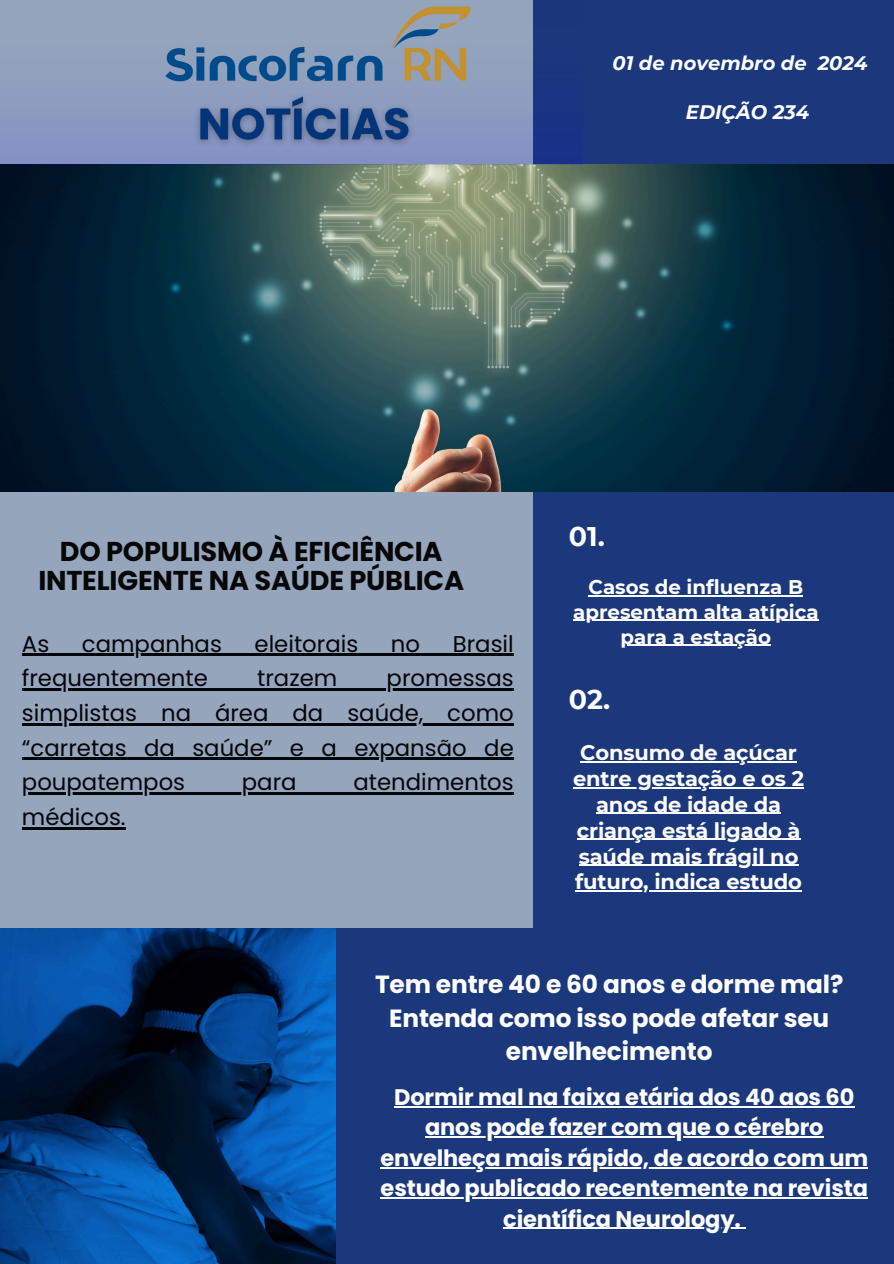
<style>
.page{position:relative;width:894px;height:1264px;background:#fff}
.page>*{position:absolute;margin:0;border:0;box-sizing:border-box;transform-origin:0 0}
.t1{font:700 27.15px/29.2px "Poppins";letter-spacing:-.005em;color:#070707;text-align:center}
.t2{font:700 27px "Montserrat";color:#fff}
.t3{font:700 24.9px/33.8px "Poppins";letter-spacing:-.005em;color:#fff;text-align:center}
.t4{font:22.8px "Poppins";color:#040508}
.t5{font:700 22.5px/30.3px "Poppins";letter-spacing:-.005em;color:#fff;text-align:center}
.t6{font:700 21px/25.8px "Montserrat";letter-spacing:-.005em;color:#fff;text-align:center}
.t7{font:700 19.8px "Montserrat";color:#fff}
.t8{font:italic 700 19.5px "Montserrat";color:#fff}
</style>
<div class="page">
<div style="left:0;top:0;width:893px;height:1263px;background:#95a5bc"></div>
<div style="left:533px;top:0;width:360px;height:1263px;background:#1c387c"></div>
<img style="left:0;top:164px;width:892px;height:328px">
<div style="left:331px;top:928px;width:562px;height:335px;background:#1c387c"></div>
<img style="left:0;top:114px;width:582px;height:50px">
<img style="left:165px;top:6px;width:306px;height:76px">
<img style="left:0;top:928px;width:335px;height:335px">
<hr style="left:22px;top:654px;width:491px;height:2px;background:#040508">
<hr style="left:22px;top:688px;width:491px;height:2px;background:#040508">
<hr style="left:22px;top:723px;width:491px;height:2px;background:#040508">
<hr style="left:22px;top:757px;width:491px;height:3px;background:#040508">
<hr style="left:22px;top:792px;width:491px;height:2px;background:#040508">
<hr style="left:22px;top:827px;width:104px;height:2px;background:#040508">
<hr style="left:588px;top:595px;width:214px;height:1px;background:#fff">
<hr style="left:573px;top:620px;width:245px;height:1px;background:#fff">
<hr style="left:620px;top:644px;width:151px;height:1px;background:#fff">
<hr style="left:580px;top:761px;width:216px;height:1px;background:#fff">
<hr style="left:573px;top:787px;width:230px;height:1px;background:#fff">
<hr style="left:596px;top:812px;width:184px;height:2px;background:#fff">
<hr style="left:576px;top:838px;width:224px;height:1px;background:#fff">
<hr style="left:578px;top:864px;width:220px;height:1px;background:#fff">
<hr style="left:575px;top:890px;width:226px;height:1px;background:#fff">
<img style="left:189px;top:6px;width:232px;height:150px">
<hr style="left:394px;top:1106px;width:460px;height:1px;background:#fff">
<hr style="left:425px;top:1136px;width:398px;height:1px;background:#fff">
<hr style="left:380px;top:1166px;width:487px;height:2px;background:#fff">
<hr style="left:380px;top:1197px;width:487px;height:1px;background:#fff">
<hr style="left:503px;top:1227px;width:237px;height:1px;background:#fff">
<h2 class="t8" style="left:612px;top:51px;width:256px">01 de novembro de 2024</h2>
<h5 class="t8" style="left:685px;top:100px;width:125px">EDIÇÃO 234</h5>
<h6 class="t1" style="left:38px;top:536px;width:427px">DO POPULISMO À EFICIÊNCIA<br>INTELIGENTE NA SAÚDE PÚBLICA</h6>
<h2 class="t4" style="left:22px;top:627px;width:29px">As</h2>
<h2 class="t4" style="left:82px;top:627px;width:141px">campanhas</h2>
<h2 class="t4" style="left:254px;top:627px;width:105px">eleitorais</h2>
<h2 class="t4" style="left:391px;top:627px;width:31px">no</h2>
<h2 class="t4" style="left:452px;top:627px;width:62px">Brasil</h2>
<p class="t4" style="left:22px;top:662px;width:187px">frequentemente</p>
<p class="t4" style="left:257px;top:662px;width:82px">trazem</p>
<p class="t4" style="left:386px;top:662px;width:129px">promessas</p>
<h2 class="t4" style="left:22px;top:697px;width:493px">simplistas na área da saúde, como</h2>
<h4 class="t4" style="left:22px;top:731px;width:493px">“carretas da saúde” e a expansão de</h4>
<p class="t4" style="left:22px;top:766px;width:165px">poupatempos</p>
<p class="t4" style="left:242px;top:766px;width:56px">para</p>
<p class="t4" style="left:353px;top:766px;width:162px">atendimentos</p>
<p class="t4" style="left:22px;top:801px;width:105px">médicos.</p>
<p class="t2" style="left:568px;top:520px;width:37px">01.</p>
<p class="t7" style="left:588px;top:575px;width:216px">Casos de influenza B</p>
<h3 class="t7" style="left:573px;top:599px;width:247px">apresentam alta atípica</h3>
<h4 class="t7" style="left:620px;top:624px;width:152px">para a estação</h4>
<p class="t2" style="left:568px;top:682px;width:43px">02.</p>
<p class="t6" style="left:573px;top:739px;width:232px">Consumo de açúcar entre gestação e os 2 anos de idade da criança está ligado à saúde mais frágil no futuro, indica estudo</p>
<p class="t3" style="left:375px;top:967px;width:469px">Tem entre 40 e 60 anos e dorme mal?<br>Entenda como isso pode afetar seu envelhecimento</p>
<p class="t5" style="left:380px;top:1081px;width:489px">Dormir mal na faixa etária dos 40 aos 60 anos pode fazer com que o cérebro envelheça mais rápido, de acordo com um estudo publicado recentemente na revista científica Neurology.</p>
</div>
